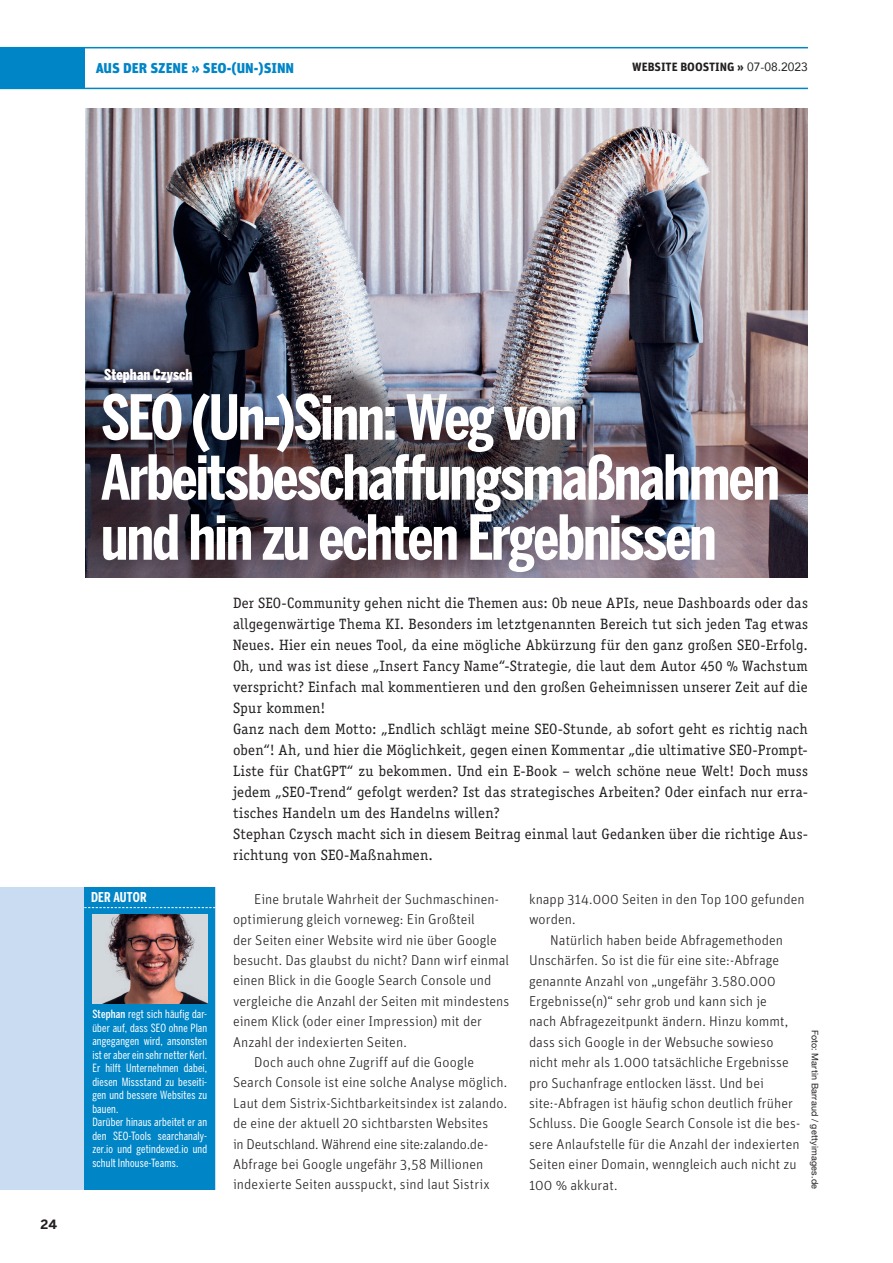
<style>
.page{position:relative;width:893px;height:1263px;background:#fff}
.page>*{position:absolute;margin:0;border:0;box-sizing:border-box;transform-origin:0 0}
.t1{font:700 extra-condensed 61.5px/60px "Benton Sans";letter-spacing:-.03em;color:#fff}
.t2{font:15px/21px "Officina Serif Std";letter-spacing:.015em;color:#231f20}
.t3{font:900 extra-condensed 15px "Benton Sans";letter-spacing:.005em;color:#fff}
.t4{font:300 14.25px "Unit";letter-spacing:.005em;color:#231f20}
.t5{font:300 14.25px "Unit";letter-spacing:-.015em;color:#231f20}
.t6{font:900 14.25px "Unit";color:#0085c7}
.t7{font:700 extra-condensed 13.5px "Benton Sans";letter-spacing:.015em;color:#fff}
.t8{font:700 12.75px "Benton Sans";color:#231f20}
.t9{font:700 12px "Unit";color:#231f20}
.t10{font:extra-condensed 11.25px/13.5px "Benton Sans";letter-spacing:.015em;color:#fff}
.t11{font:9px "Helvetica Neue";letter-spacing:.025em;color:#231f20}
.s1{font-family:"Avenir";font-weight:400}
.s2{font-weight:500}
</style>
<div class="page">
<div style="left:0;top:47px;width:85px;height:41px;background:#0085c7"></div>
<hr style="left:0;top:47px;width:808px;height:1px;background:#0085c7">
<hr style="left:0;top:88px;width:808px;height:1px;background:#0085c7">
<img style="left:85px;top:109px;width:723px;height:469px">
<div style="left:0;top:887px;width:215px;height:302px;background:#c9dcf1"></div>
<div style="left:84px;top:887px;width:131px;height:302px;background:#0085c7"></div>
<img style="left:92px;top:915px;width:115px;height:88px">
<svg style="left:84px;top:907px;width:131px;height:1px"></svg>
<p class="t6" style="left:96px;top:59px;width:200px">AUS DER SZENE » SEO-(UN-)SINN</p>
<p class="t9" style="left:632px;top:59px;width:177px">WEBSITE BOOSTING » <span class="s1">07-08.2023</span></p>
<p class="t8" style="left:41px;top:1217px;width:18px">24</p>
<p class="t3" style="left:104px;top:365px;width:90px">Stephan Czysch</p>
<h1 class="t1" style="left:101px;top:387px;width:680px">SEO (Un-)Sinn: Weg von<br>Arbeitsbeschaffungsmaßnahmen und hin zu echten Ergebnissen</h1>
<p class="t7" style="left:91px;top:889px;width:57px">DER AUTOR</p>
<p class="t10" style="left:92px;top:1007px;width:116px"><span class="s2">Stephan</span> regt sich häufig dar&shy;über auf, dass SEO ohne Plan angegangen wird, ansonsten ist er aber ein sehr netter Kerl.<br>Er hilft Unternehmen dabei, diesen Missstand zu beseiti&shy;gen und bessere Websites zu bauen.<br>Darüber hinaus arbeitet er an den SEO-Tools searchanaly&shy;zer.io und getindexed.io und schult Inhouse-Teams.</p>
<p class="t2" style="left:233px;top:592px;width:576px">Der SEO-Community gehen nicht die Themen aus: Ob neue APIs, neue Dashboards oder das allgegenwärtige Thema KI. Besonders im letztgenannten Bereich tut sich jeden Tag etwas Neues. Hier ein neues Tool, da eine mögliche Abkürzung für den ganz großen SEO-Erfolg.<br>Oh, und was ist diese „Insert Fancy Name“-Strategie, die laut dem Autor 450 % Wachstum verspricht? Einfach mal kommentieren und den großen Geheimnissen unserer Zeit auf die Spur kommen!<br>Ganz nach dem Motto: „Endlich schlägt meine SEO-Stunde, ab sofort geht es richtig nach oben“! Ah, und hier die Möglichkeit, gegen einen Kommentar „die ultimative SEO-Prompt-Liste für ChatGPT“ zu bekommen. Und ein E-Book – welch schöne neue Welt! Doch muss jedem „SEO-Trend“ gefolgt werden? Ist das strategisches Arbeiten? Oder einfach nur erra&shy;tisches Handeln um des Handelns willen?<br>Stephan Czysch macht sich in diesem Beitrag einmal laut Gedanken über die richtige Aus&shy;richtung von SEO-Maßnahmen.</p>
<p class="t4" style="left:254px;top:891px;width:246px">Eine brutale Wahrheit der Suchmaschinen-</p>
<p class="t4" style="left:233px;top:911px;width:243px">optimierung gleich vorneweg: Ein Großteil</p>
<p class="t4" style="left:233px;top:931px;width:265px">der Seiten einer Website wird nie über Google</p>
<p class="t4" style="left:233px;top:952px;width:278px">besucht. Das glaubst du nicht? Dann wirf einmal</p>
<p class="t4" style="left:233px;top:972px;width:260px">einen Blick in die Google Search Console und</p>
<p class="t4" style="left:233px;top:993px;width:278px">vergleiche die Anzahl der Seiten mit mindestens</p>
<p class="t4" style="left:233px;top:1013px;width:250px">einem Klick (oder einer Impression) mit der</p>
<p class="t4" style="left:233px;top:1033px;width:175px">Anzahl der indexierten Seiten.</p>
<p class="t4" style="left:254px;top:1054px;width:221px">Doch auch ohne Zugriff auf die Google</p>
<p class="t4" style="left:233px;top:1074px;width:276px">Search Console ist eine solche Analyse möglich.</p>
<p class="t4" style="left:233px;top:1095px;width:276px">Laut dem Sistrix-Sichtbarkeitsindex ist zalando.</p>
<p class="t4" style="left:233px;top:1115px;width:257px">de eine der aktuell 20 sichtbarsten Websites</p>
<p class="t5" style="left:233px;top:1135px;width:257px">in Deutschland. Während eine site:zalando.de-</p>
<p class="t4" style="left:233px;top:1156px;width:252px">Abfrage bei Google ungefähr 3,58 Millionen</p>
<p class="t4" style="left:233px;top:1176px;width:258px">indexierte Seiten ausspuckt, sind laut Sistrix</p>
<p class="t4" style="left:529px;top:891px;width:277px">knapp 314.000 Seiten in den Top 100 gefunden</p>
<p class="t4" style="left:529px;top:911px;width:48px">worden.</p>
<p class="t4" style="left:550px;top:932px;width:234px">Natürlich haben beide Abfragemethoden</p>
<p class="t4" style="left:529px;top:952px;width:252px">Unschärfen. So ist die für eine site:-Abfrage</p>
<p class="t4" style="left:529px;top:972px;width:248px">genannte Anzahl von „ungefähr 3.580.000</p>
<p class="t4" style="left:529px;top:993px;width:239px">Ergebnisse(n)“ sehr grob und kann sich je</p>
<p class="t4" style="left:529px;top:1013px;width:261px">nach Abfragezeitpunkt ändern. Hinzu kommt,</p>
<p class="t4" style="left:529px;top:1034px;width:246px">dass sich Google in der Websuche sowieso</p>
<p class="t4" style="left:529px;top:1054px;width:261px">nicht mehr als 1.000 tatsächliche Ergebnisse</p>
<p class="t4" style="left:529px;top:1074px;width:236px">pro Suchanfrage entlocken lässt. Und bei</p>
<p class="t4" style="left:529px;top:1095px;width:265px">site:-Abfragen ist häufig schon deutlich früher</p>
<p class="t4" style="left:529px;top:1115px;width:273px">Schluss. Die Google Search Console ist die bes-</p>
<p class="t4" style="left:529px;top:1136px;width:272px">sere Anlaufstelle für die Anzahl der indexierten</p>
<p class="t4" style="left:529px;top:1156px;width:269px">Seiten einer Domain, wenngleich auch nicht zu</p>
<p class="t4" style="left:529px;top:1176px;width:90px">100 % akkurat.</p>
<p class="t11" style="left:821px;top:1029px;width:161px;rotate:90deg">Foto: Martin Barraud / gettyimages.de</p>
</div>
